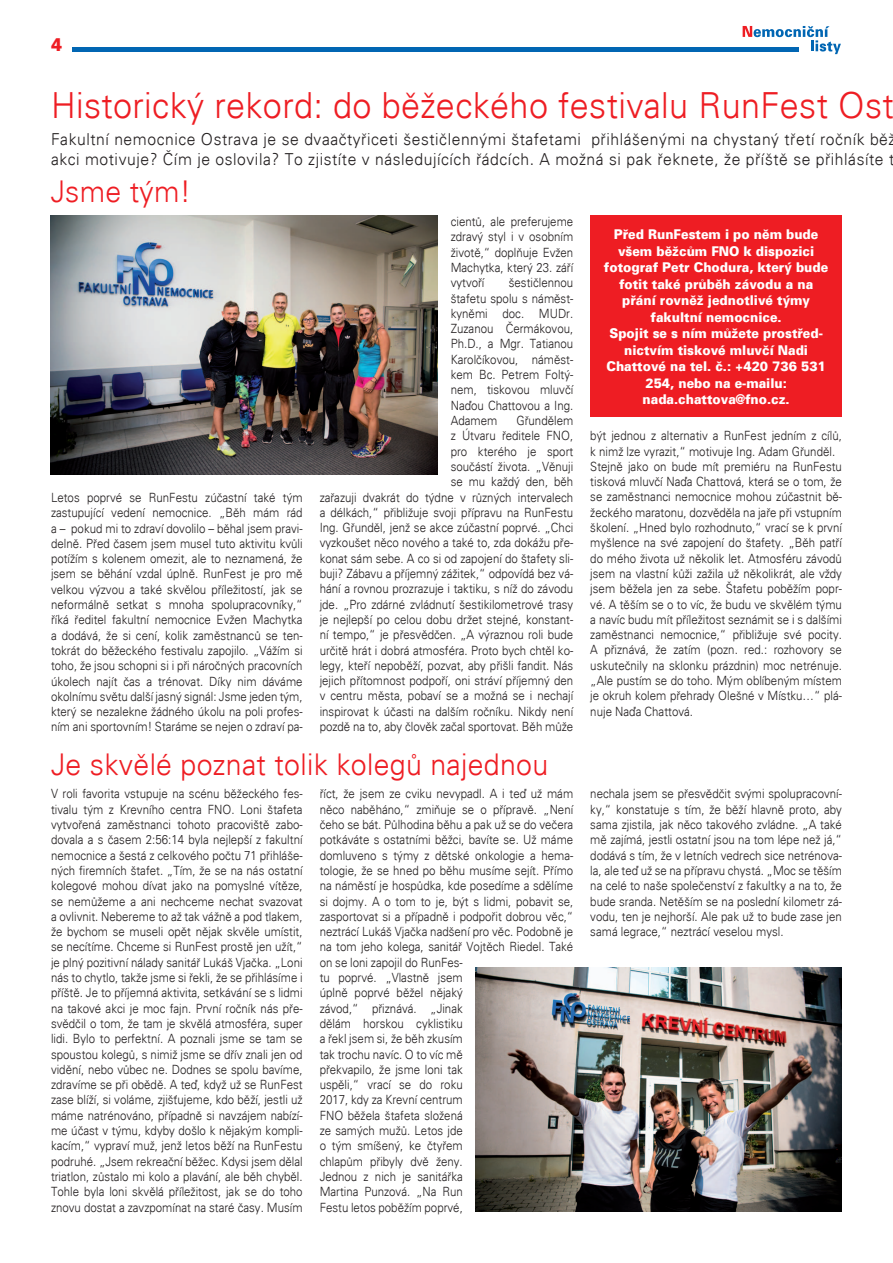
<style>
.page{position:relative;width:893px;height:1263px;background:#fff}
.page>*{position:absolute;margin:0;border:0;box-sizing:border-box;transform-origin:0 0}
.t1{font:36px "USA Light";letter-spacing:.01em;color:#ee1d23;scale:.95 1}
.t2{font:30px "USA Light";letter-spacing:.01em;color:#ee1d23;scale:.95 1}
.t3{font:18.15px "USA Black";color:#ee1d23;scale:.91 1}
.t4{font:16.5px/19.5px "USA Light";letter-spacing:.035em;color:#231f20;scale:.95 1}
.t5{font:13.5px/16.5px "USA Black";color:#fff;text-align:center;scale:.91 1}
.t6{font:12.75px/15.3px "USA Light";color:#231f20;text-align:justify;scale:.9 1}
</style>
<div class="page">
<hr style="left:72px;top:47px;width:727px;height:4px;background:#0166b3">
<svg style="left:743px;top:26px;width:98px;height:28px"></svg>
<img style="left:51px;top:216px;width:387px;height:258px">
<div style="left:590px;top:216px;width:252px;height:201px;background:#ee1d23"></div>
<img style="left:476px;top:967px;width:366px;height:245px">
<h3 class="t3" style="left:51px;top:34px;width:14px">4</h3>
<h1 class="t1" style="left:51px;top:85px;width:889px">Historický rekord: do běžeckého festivalu RunFest Ost</h1>
<p class="t4" style="left:51px;top:129px;width:890px">Fakultní nemocnice Ostrava je se dvaačtyřiceti šestičlennými štafetami přihlášenými na chystaný třetí ročník běž akci motivuje? Čím je oslovila? To zjistíte v následujících řádcích. A možná si pak řeknete, že příště se přihlásíte t</p>
<h2 class="t2" style="left:51px;top:174px;width:149px">Jsme tým!</h2>
<p class="t6" style="left:51px;top:490px;width:281px">Letos poprvé se RunFestu zúčastní také tým zastupující vedení nemocnice. „Běh mám rád a – pokud mi to zdraví dovolilo – běhal jsem pravi&shy;delně. Před časem jsem musel tuto aktivitu kvůli potížím s kolenem omezit, ale to neznamená, že jsem se běhání vzdal úplně. RunFest je pro mě velkou výzvou a také skvělou příležitostí, jak se neformálně setkat s mnoha spolupracovníky,“ říká ředitel fakultní nemocnice Evžen Machytka a dodává, že si cení, kolik zaměstnanců se ten&shy;tokrát do běžeckého festivalu zapojilo. „Vážím si toho, že jsou schopni si i při náročných pracovních úkolech najít čas a trénovat. Díky nim dáváme okolnímu světu další jasný signál: Jsme jeden tým, který se nezalekne žádného úkolu na poli profes&shy;ním ani sportovním! Staráme se nejen o zdraví pa-</p>
<p class="t6" style="left:451px;top:214px;width:138px">cientů, ale preferujeme zdravý styl i v osobním životě,“ doplňuje Evžen Machytka, který 23. září vytvoří</p>
<p class="t6" style="left:451px;top:275px;width:138px;text-indent:58px">šestičlennou štafetu spolu s náměst&shy;kyněmi doc. MUDr.<br>Zuzanou Čermákovou, Ph.D., a Mgr. Tatianou Karolčíkovou, náměst&shy;kem Bc. Petrem Foltý&shy;nem, tiskovou mluvčí Naďou Chattovou a Ing.<br>Adamem</p>
<p class="t6" style="left:320px;top:413px;width:283px;text-align:right">Gřundělem<br>z Útvaru ředitele FNO,<br>pro kterého je sport<br>součástí života. „Věnuji<br>se mu každý den, běh<br>zařazuji dvakrát do týdne v různých intervalech a délkách,“ přibližuje svoji přípravu na RunFestu Ing. Gřunděl, jenž se akce zúčastní poprvé. „Chci vyzkoušet něco nového a také to, zda dokážu pře&shy;konat sám sebe. A co si od zapojení do štafety sli&shy;buji? Zábavu a příjemný zážitek,“ odpovídá bez vá&shy;hání a rovnou prozrazuje i taktiku, s níž do závodu jde. „Pro zdárné zvládnutí šestikilometrové trasy je nejlepší po celou dobu držet stejné, konstant&shy;ní tempo,“ je přesvědčen. „A výraznou roli bude určitě hrát i dobrá atmosféra. Proto bych chtěl ko&shy;legy, kteří nepoběží, pozvat, aby přišli fandit. Nás jejich přítomnost podpoří, oni stráví příjemný den v centru města, pobaví se a možná se i nechají inspirovat k účasti na dalším ročníku. Nikdy není pozdě na to, aby člověk začal sportovat. Běh může</p>
<p class="t5" style="left:604px;top:226px;width:248px">Před RunFestem i po něm bude všem běžcům FNO k dispozici fotograf Petr Chodura, který bude fotit také průběh závodu a na přání rovněž jednotlivé týmy fakultní nemocnice.<br>Spojit se s ním můžete prostřed&shy;nictvím tiskové mluvčí Nadi<br>Chattové na tel. č.: +420 736 531<br>254, nebo na e-mailu: nada.chattova@fno.cz.</p>
<p class="t6" style="left:590px;top:428px;width:281px;text-align:left">být jednou z alternativ a RunFest jedním z cílů, k nimž lze vyrazit,“ motivuje Ing. Adam Gřunděl.<br>Stejně jako on bude mít premiéru na RunFestu tisková mluvčí Naďa Chattová, která se o tom, že se zaměstnanci nemocnice mohou zúčastnit bě&shy;žeckého maratonu, dozvěděla na jaře při vstupním školení. „Hned bylo rozhodnuto,“ vrací se k první myšlence na své zapojení do štafety. „Běh patří do mého života už několik let. Atmosféru závodů jsem na vlastní kůži zažila už několikrát, ale vždy jsem běžela jen za sebe. Štafetu poběžím popr&shy;vé. A těším se o to víc, že budu ve skvělém týmu a navíc budu mít příležitost seznámit se i s dalšími zaměstnanci nemocnice,“ přibližuje své pocity.<br>A přiznává, že zatím (pozn. red.: rozhovory se uskutečnily na sklonku prázdnin) moc netrénuje. „Ale pustím se do toho. Mým oblíbeným místem je okruh kolem přehrady Olešné v Místku…“ plá&shy;nuje Naďa Chattová.</p>
<h2 class="t2" style="left:51px;top:747px;width:525px">Je skvělé poznat tolik kolegů najednou</h2>
<p class="t6" style="left:51px;top:786px;width:281px">V roli favorita vstupuje na scénu běžeckého fes&shy;tivalu tým z Krevního centra FNO. Loni štafeta vytvořená zaměstnanci tohoto pracoviště zabo&shy;dovala a s časem 2:56:14 byla nejlepší z fakultní nemocnice a šestá z celkového počtu 71 přihláše&shy;ných firemních štafet. „Tím, že se na nás ostatní kolegové mohou dívat jako na pomyslné vítěze, se nemůžeme a ani nechceme nechat svazovat a ovlivnit. Nebereme to až tak vážně a pod tlakem, že bychom se museli opět nějak skvěle umístit, se necítíme. Chceme si RunFest prostě jen užít,“ je plný pozitivní nálady sanitář Lukáš Vjačka. „Loni nás to chytlo, takže jsme si řekli, že se přihlásíme i příště. Je to příjemná aktivita, setkávání se s lidmi na takové akci je moc fajn. První ročník nás pře&shy;svědčil o tom, že tam je skvělá atmosféra, super lidi. Bylo to perfektní. A poznali jsme se tam se spoustou kolegů, s nimiž jsme se dřív znali jen od vidění, nebo vůbec ne. Dodnes se spolu bavíme, zdravíme se při obědě. A teď, když už se RunFest zase blíží, si voláme, zjišťujeme, kdo běží, jestli už máme natrénováno, případně si navzájem nabízí&shy;me účast v týmu, kdyby došlo k nějakým kompli&shy;kacím,“ vypraví muž, jenž letos běží na RunFestu podruhé. „Jsem rekreační běžec. Kdysi jsem dělal triatlon, zůstalo mi kolo a plavání, ale běh chyběl.<br>Tohle byla loni skvělá příležitost, jak se do toho znovu dostat a zavzpomínat na staré časy. Musím</p>
<p class="t6" style="left:320px;top:786px;width:283px;text-align:left">říct, že jsem ze cviku nevypadl. A i teď už mám něco naběháno,“ zmiňuje se o přípravě. „Není čeho se bát. Půlhodina běhu a pak už se do večera potkáváte s ostatními běžci, bavíte se. Už máme domluveno s týmy z dětské onkologie a hema&shy;tologie, že se hned po běhu musíme sejít. Přímo na náměstí je hospůdka, kde posedíme a sdělíme si dojmy. A o tom to je, být s lidmi, pobavit se, zasportovat si a případně i podpořit dobrou věc,“ neztrácí Lukáš Vjačka nadšení pro věc. Podobně je na tom jeho kolega, sanitář Vojtěch Riedel. Také on se loni zapojil do RunFes-<br>tu poprvé. „Vlastně jsem<br>úplně poprvé běžel nějaký<br>závod,“ přiznává. „Jinak<br>dělám horskou cyklistiku<br>a řekl jsem si, že běh zkusím<br>tak trochu navíc. O to víc mě<br>překvapilo, že jsme loni tak<br>uspěli,“ vrací se do roku<br>2017, kdy za Krevní centrum<br>FNO běžela štafeta složená<br>ze samých mužů. Letos jde<br>o tým smíšený, ke čtyřem<br>chlapům přibyly dvě ženy.<br>Jednou z nich je sanitářka<br>Martina Punzová. „Na Run<br>Festu letos poběžím poprvé,</p>
<p class="t6" style="left:590px;top:786px;width:281px">nechala jsem se přesvědčit svými spolupracovní&shy;ky,“ konstatuje s tím, že běží hlavně proto, aby sama zjistila, jak něco takového zvládne. „A také mě zajímá, jestli ostatní jsou na tom lépe než já,“ dodává s tím, že v letních vedrech sice netrénova&shy;la, ale teď už se na přípravu chystá. „Moc se těším na celé to naše společenství z fakultky a na to, že bude sranda. Netěším se na poslední kilometr zá&shy;vodu, ten je nejhorší. Ale pak už to bude zase jen samá legrace,“ neztrácí veselou mysl.</p>
</div>
